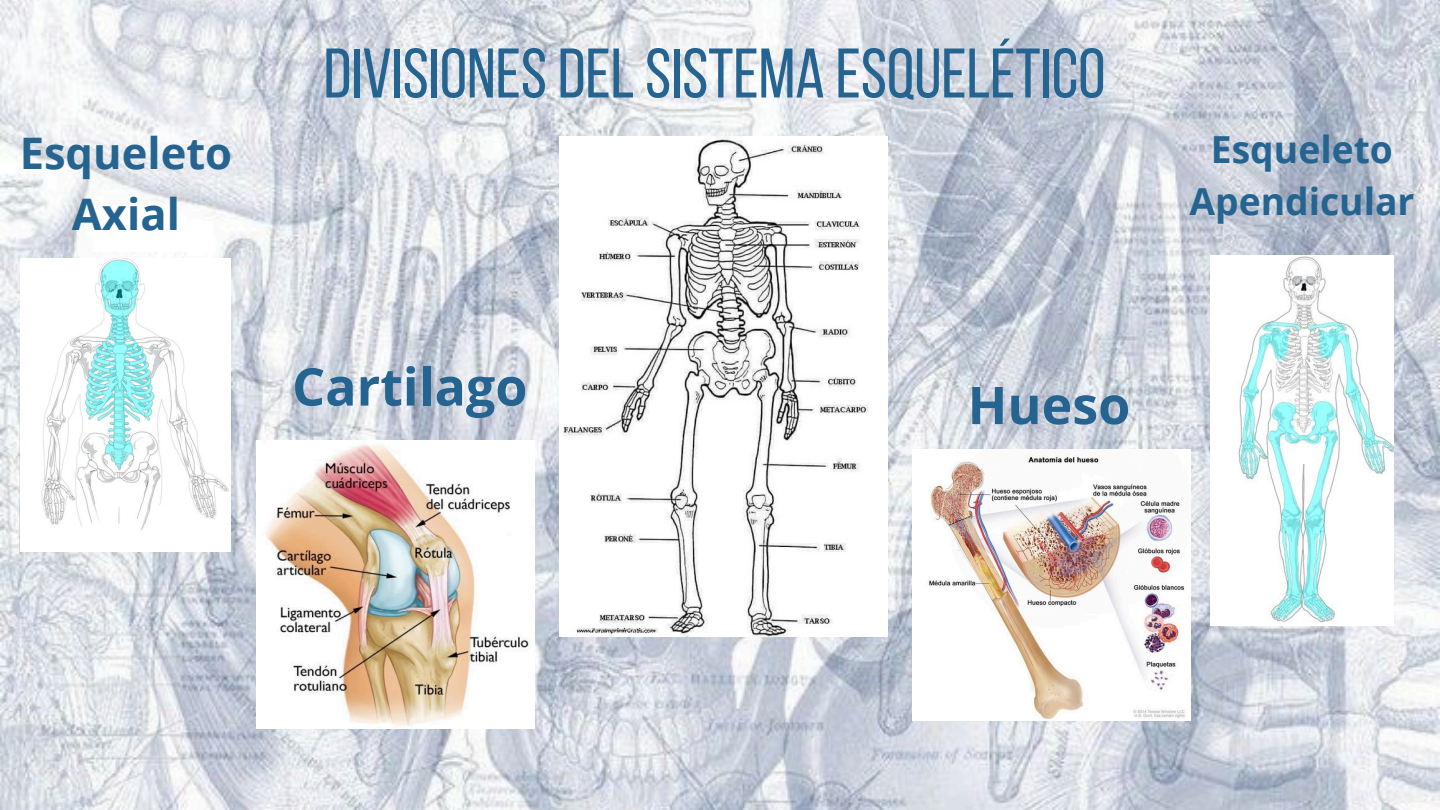
<style>
.page{position:relative;width:1440px;height:810px;background:#fff}
.page>*{position:absolute;margin:0;border:0;box-sizing:border-box;transform-origin:0 0}
.t1{font:70px "Bebas Neue";color:#256490}
.t2{font:700 52px "Open Sans";color:#256490}
.t3{font:700 43.5px/60.9px "Open Sans";color:#256490;text-align:center}
.t4{font:700 37.3px/52.1px "Open Sans";color:#256490;text-align:center}
</style>
<div class="page">
<img style="left:0;top:0;width:1440px;height:810px">
<img style="left:560px;top:136px;width:328px;height:500px">
<img style="left:21px;top:258px;width:210px;height:294px">
<img style="left:1211px;top:256px;width:183px;height:370px">
<img style="left:256px;top:441px;width:279px;height:288px">
<img style="left:913px;top:450px;width:277px;height:270px">
<p class="t1" style="left:324px;top:45px;width:783px">DIVISIONESDELSISTEMA ESQUELÉTICO</p>
<p class="t3" style="left:20px;top:122px;width:214px">Esqueleto<br>Axial</p>
<h2 class="t4" style="left:1189px;top:123px;width:227px">Esqueleto<br>Apendicular</h2>
<p class="t2" style="left:292px;top:350px;width:237px">Cartilago</p>
<p class="t2" style="left:968px;top:369px;width:164px">Hueso</p>
</div>
